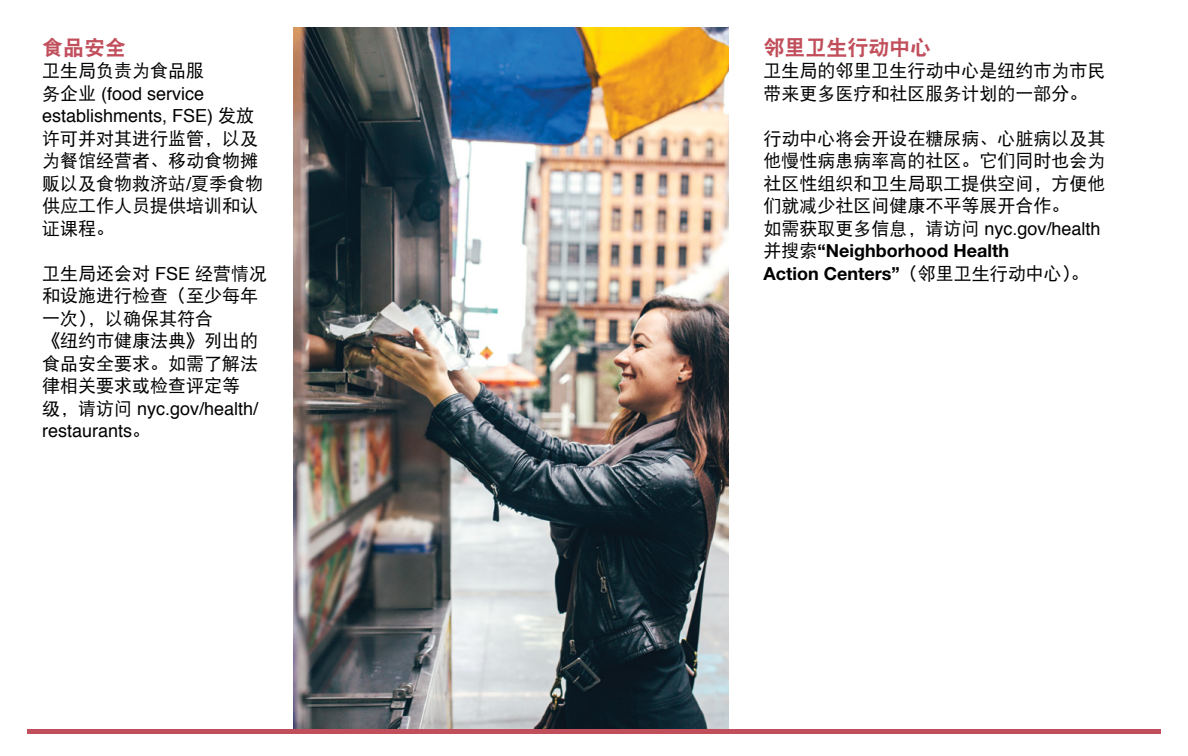
<style>
.page{position:relative;width:1188px;height:756px;background:#fff}
.page>*{position:absolute;margin:0;border:0;box-sizing:border-box;transform-origin:0 0}
.t1{font:21px "DF Hei W9";color:#c14e5b}
.t2{font:18px/22.5px "DF Hei W5";color:#000}
.t3{font:18px/22.5px "Helvetica";color:#000}
.t4{font:700 18px/22.5px "Helvetica Neue LT Std";color:#000}
.s1{font-family:"DF Hei W5"}
.s2{font-family:"Helvetica"}
.s3{font-family:"DF Hei W5";font-weight:400}
</style>
<div class="page">
<img style="left:293px;top:27px;width:436px;height:702px">
<div style="left:27px;top:729px;width:1134px;height:5px;background:#c14e5b"></div>
<p class="t1" style="left:42px;top:37px;width:86px">食品安全</p>
<p class="t2" style="left:42px;top:60px;width:164px">卫生局负责为食品服</p>
<p class="t3" style="left:42px;top:83px;width:214px"><span class="s1">务企业</span> (food service establishments, FSE) <span class="s1">发放</span></p>
<p class="t2" style="left:42px;top:127px;width:223px">许可并对其进行监管，以及为餐馆经营者、移动食物摊贩以及食物救济站<span class="s2">/</span>夏季食物供应工作人员提供培训和认证课程。</p>
<p class="t2" style="left:42px;top:262px;width:227px">卫生局还会对 <span class="s2">FSE</span> 经营情况和设施进行检查 (至少每年一次)，以确保其符合<br>《纽约市健康法典》列出的食品安全要求。如需了解法律相关要求或检查评定等</p>
<p class="t3" style="left:42px;top:398px;width:218px"><span class="s1">级，请访问</span> nyc.gov/health/ restaurants<span class="s1">。</span></p>
<p class="t1" style="left:764px;top:37px;width:169px">邻里卫生行动中心</p>
<p class="t2" style="left:764px;top:60px;width:343px">卫生局的邻里卫生行动中心是纽约市为市民带来更多医疗和社区服务计划的一部分。</p>
<p class="t2" style="left:764px;top:127px;width:343px;text-align:justify">行动中心将会开设在糖尿病、心脏病以及其他慢性病患病率高的社区。它们同时也会为社区性组织和卫生局职工提供空间，方便他们就减少社区间健康不平等展开合作。</p>
<p class="t3" style="left:764px;top:218px;width:339px"><span class="s1">如需获取更多信息，请访问</span> nyc.gov/health</p>
<p class="t4" style="left:764px;top:239px;width:327px"><span class="s3">并搜索</span>“Neighborhood Health<br>Action Centers” <span class="s3">(邻里卫生行动中心)。</span></p>
</div>
